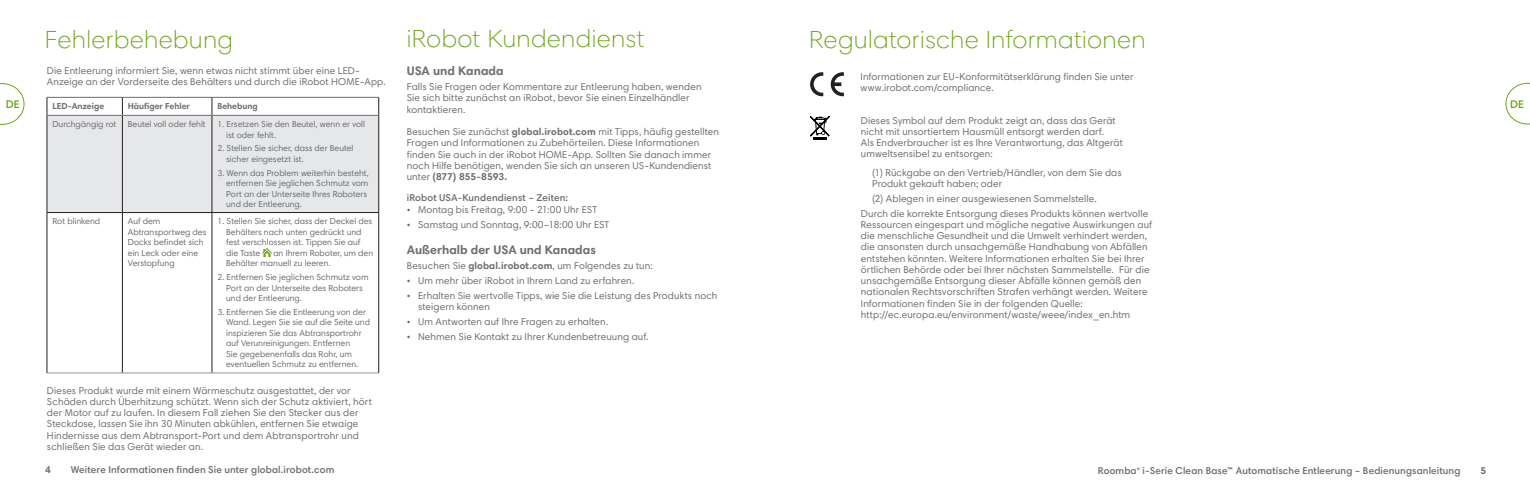
<style>
.page{position:relative;width:1530px;height:495px;background:#fff}
.page>*{position:absolute;margin:0;border:0;box-sizing:border-box;transform-origin:0 0}
._2018_Headline_1{font:300 25px "Harmonia Sans Std";letter-spacing:.03em;color:#6ea516}
._2018_Headline_2{font:700 12.5px "Harmonia Sans Std";letter-spacing:.005em;color:#6c6d70}
.t1{font:600 11.25px "Harmonia Sans Std";color:#6ea516}
._2018_Body_Copy_1{font:10px/11.2px "Harmonia Sans Std";letter-spacing:.015em;color:#6c6d70}
._2018_Body_Copy_Bull{font:10px/11.2px "Harmonia Sans Std";letter-spacing:.015em;color:#6c6d70}
._2018_Body_Copy_Bull-2{font:600 10px "Harmonia Sans Std";letter-spacing:.015em;color:#6c6d70}
.t2{font:700 10px "Harmonia Sans Std";color:#6c6d70}
._2018_Chart_Copy{font:8.75px/10.5px "Harmonia Sans Std";color:#6c6d70}
._2018_Chart_Copy-2{font:700 8.75px "Harmonia Sans Std";color:#6c6d70}
.s1{font-weight:700}
</style>
<div class="page">
<svg style="left:1505px;top:83px;width:25px;height:42px"></svg>
<svg style="left:0;top:83px;width:25px;height:42px"></svg>
<div style="left:48px;top:116px;width:331px;height:96px;background:#e6e7e9"></div>
<hr style="left:122px;top:116px;width:1px;height:96px;background:#231f20">
<hr style="left:212px;top:116px;width:1px;height:96px;background:#231f20">
<hr style="left:47px;top:212px;width:75px;height:1px;background:#231f20">
<hr style="left:122px;top:212px;width:90px;height:1px;background:#231f20">
<hr style="left:122px;top:213px;width:1px;height:160px;background:#231f20">
<hr style="left:212px;top:212px;width:167px;height:1px;background:#231f20">
<hr style="left:212px;top:213px;width:1px;height:160px;background:#231f20">
<hr style="left:47px;top:373px;width:75px;height:1px;background:#939598">
<hr style="left:122px;top:373px;width:90px;height:1px;background:#939598">
<hr style="left:212px;top:373px;width:167px;height:1px;background:#939598">
<hr style="left:47px;top:115px;width:1px;height:97px;background:#231f20">
<hr style="left:379px;top:115px;width:1px;height:97px;background:#231f20">
<hr style="left:47px;top:213px;width:1px;height:160px;background:#231f20">
<hr style="left:379px;top:213px;width:1px;height:160px;background:#231f20">
<svg style="left:47px;top:98px;width:1px;height:17px"></svg>
<hr style="left:47px;top:97px;width:75px;height:1px;background:#6c6d70">
<hr style="left:122px;top:97px;width:90px;height:1px;background:#6c6d70">
<hr style="left:212px;top:97px;width:167px;height:1px;background:#6c6d70">
<svg style="left:122px;top:98px;width:1px;height:17px"></svg>
<svg style="left:212px;top:98px;width:1px;height:17px"></svg>
<svg style="left:379px;top:98px;width:1px;height:17px"></svg>
<hr style="left:47px;top:115px;width:75px;height:1px;background:#6c6d70">
<hr style="left:122px;top:115px;width:90px;height:1px;background:#6c6d70">
<hr style="left:212px;top:115px;width:167px;height:1px;background:#6c6d70">
<svg style="left:262px;top:248px;width:10px;height:9px"></svg>
<svg style="left:810px;top:72px;width:13px;height:24px"></svg>
<svg style="left:831px;top:72px;width:13px;height:24px"></svg>
<svg style="left:810px;top:116px;width:20px;height:24px"></svg>
<p class="_2018_Headline_1" style="left:45px;top:25px;width:189px">Fehlerbehebung</p>
<p class="_2018_Headline_1" style="left:407px;top:24px;width:239px">iRobot Kundendienst</p>
<p class="_2018_Body_Copy_1" style="left:47px;top:65px;width:340px">Die Entleerung informiert Sie, wenn etwas nicht stimmt über eine LED-<br>Anzeige an der Vorderseite des Behälters und durch die iRobot HOME-App.</p>
<p class="_2018_Headline_1" style="left:810px;top:25px;width:337px">Regulatorische Informationen</p>
<p class="_2018_Headline_2" style="left:407px;top:63px;width:98px">USA und Kanada</p>
<p class="_2018_Body_Copy_1" style="left:407px;top:81px;width:296px">Falls Sie Fragen oder Kommentare zur Entleerung haben, wenden<br>Sie sich bitte zunächst an iRobot, bevor Sie einen Einzelhändler kontaktieren.</p>
<p class="_2018_Body_Copy_1" style="left:407px;top:126px;width:314px">Besuchen Sie zunächst <span class="s1">global.irobot.com</span> mit Tipps, häufig gestellten Fragen und Informationen zu Zubehörteilen. Diese Informationen finden Sie auch in der iRobot HOME-App. Sollten Sie danach immer noch Hilfe benötigen, wenden Sie sich an unseren US-Kundendienst unter <span class="s1">(877) 855-8593.</span></p>
<p class="_2018_Body_Copy_Bull-2" style="left:407px;top:191px;width:163px">iRobot USA-Kundendienst – Zeiten:</p>
<p class="_2018_Body_Copy_1" style="left:407px;top:204px;width:192px">• Montag bis Freitag, 9:00 - 21:00 Uhr EST</p>
<p class="_2018_Body_Copy_1" style="left:407px;top:219px;width:204px">• Samstag und Sonntag, 9:00–18:00 Uhr EST</p>
<p class="_2018_Headline_2" style="left:407px;top:242px;width:191px">Außerhalb der USA und Kanadas</p>
<p class="_2018_Body_Copy_1" style="left:407px;top:260px;width:247px">Besuchen Sie <span class="s1">global.irobot.com</span>, um Folgendes zu tun:</p>
<p class="_2018_Body_Copy_1" style="left:407px;top:275px;width:229px">• Um mehr über iRobot in Ihrem Land zu erfahren.</p>
<p class="_2018_Body_Copy_1" style="left:418px;top:289px;width:301px;text-indent:-11px">• Erhalten Sie wertvolle Tipps, wie Sie die Leistung des Produkts noch steigern können</p>
<p class="_2018_Body_Copy_1" style="left:407px;top:316px;width:203px">• Um Antworten auf Ihre Fragen zu erhalten.</p>
<p class="_2018_Body_Copy_1" style="left:407px;top:330px;width:243px">• Nehmen Sie Kontakt zu Ihrer Kundenbetreuung auf.</p>
<p class="_2018_Body_Copy_Bull" style="left:861px;top:71px;width:274px">Informationen zur EU-Konformitätserklärung finden Sie unter www.irobot.com/compliance.</p>
<p class="_2018_Body_Copy_1" style="left:861px;top:114px;width:264px">Dieses Symbol auf dem Produkt zeigt an, dass das Gerät nicht mit unsortiertem Hausmüll entsorgt werden darf.<br>Als Endverbraucher ist es Ihre Verantwortung, das Altgerät umweltsensibel zu entsorgen:</p>
<p class="_2018_Body_Copy_Bull" style="left:872px;top:167px;width:251px">(1) Rückgabe an den Vertrieb/Händler, von dem Sie das<br>Produkt gekauft haben; oder</p>
<p class="_2018_Body_Copy_Bull" style="left:872px;top:193px;width:226px">(2) Ablegen in einer ausgewiesenen Sammelstelle.</p>
<p class="_2018_Body_Copy_1" style="left:861px;top:208px;width:293px">Durch die korrekte Entsorgung dieses Produkts können wertvolle Ressourcen eingespart und mögliche negative Auswirkungen auf die menschliche Gesundheit und die Umwelt verhindert werden, die ansonsten durch unsachgemäße Handhabung von Abfällen entstehen könnten. Weitere Informationen erhalten Sie bei Ihrer örtlichen Behörde oder bei Ihrer nächsten Sammelstelle. Für die unsachgemäße Entsorgung dieser Abfälle können gemäß den nationalen Rechtsvorschriften Strafen verhängt werden. Weitere Informationen finden Sie in der folgenden Quelle: http://ec.europa.eu/environment/waste/weee/index_en.htm</p>
<p class="t1" style="left:6px;top:97px;width:15px">DE</p>
<p class="t1" style="left:1510px;top:97px;width:15px">DE</p>
<p class="_2018_Chart_Copy-2" style="left:52px;top:101px;width:53px">LED-Anzeige</p>
<p class="_2018_Chart_Copy-2" style="left:128px;top:101px;width:64px">Häufiger Fehler</p>
<p class="_2018_Chart_Copy-2" style="left:217px;top:101px;width:42px">Behebung</p>
<p class="_2018_Chart_Copy" style="left:52px;top:119px;width:65px">Durchgängig rot</p>
<p class="_2018_Chart_Copy" style="left:128px;top:119px;width:79px">Beutel voll oder fehlt</p>
<p class="_2018_Chart_Copy" style="left:226px;top:119px;width:140px;text-indent:-9px">1. Ersetzen Sie den Beutel, wenn er voll ist oder fehlt.</p>
<p class="_2018_Chart_Copy" style="left:226px;top:143px;width:129px;text-indent:-9px">2. Stellen Sie sicher, dass der Beutel sicher eingesetzt ist.</p>
<p class="_2018_Chart_Copy" style="left:226px;top:167px;width:144px;text-indent:-9px">3. Wenn das Problem weiterhin besteht, entfernen Sie jeglichen Schmutz vom Port an der Unterseite Ihres Roboters und der Entleerung.</p>
<p class="_2018_Chart_Copy" style="left:52px;top:216px;width:49px">Rot blinkend</p>
<p class="_2018_Chart_Copy" style="left:128px;top:216px;width:80px">Auf dem<br>Abtransportweg des<br>Docks befindet sich ein Leck oder eine<br>Verstopfung</p>
<p class="_2018_Chart_Copy" style="left:226px;top:216px;width:148px;text-indent:-9px">1. Stellen Sie sicher, dass der Deckel des<br>Behälters nach unten gedrückt und fest verschlossen ist. Tippen Sie auf die Taste</p>
<p class="_2018_Chart_Copy" style="left:226px;top:248px;width:149px;text-indent:47px">an Ihrem Roboter, um den<br>Behälter manuell zu leeren.</p>
<p class="_2018_Chart_Copy" style="left:226px;top:272px;width:144px;text-indent:-9px">2. Entfernen Sie jeglichen Schmutz vom<br>Port an der Unterseite des Roboters und der Entleerung.</p>
<p class="_2018_Chart_Copy" style="left:226px;top:307px;width:145px;text-indent:-9px">3. Entfernen Sie die Entleerung von der Wand. Legen Sie sie auf die Seite und inspizieren Sie das Abtransportrohr auf Verunreinigungen. Entfernen<br>Sie gegebenenfalls das Rohr, um eventuellen Schmutz zu entfernen.</p>
<p class="_2018_Body_Copy_1" style="left:47px;top:385px;width:326px">Dieses Produkt wurde mit einem Wärmeschutz ausgestattet, der vor Schäden durch Überhitzung schützt. Wenn sich der Schutz aktiviert, hört der Motor auf zu laufen. In diesem Fall ziehen Sie den Stecker aus der Steckdose, lassen Sie ihn 30 Minuten abkühlen, entfernen Sie etwaige Hindernisse aus dem Abtransport-Port und dem Abtransportrohr und schließen Sie das Gerät wieder an.</p>
<p class="t2" style="left:45px;top:464px;width:7px">4</p>
<p class="_2018_Body_Copy_Bull-2" style="left:71px;top:464px;width:265px">Weitere Informationen finden Sie unter global.irobot.com</p>
<p class="_2018_Body_Copy_Bull-2" style="left:1098px;top:465px;width:364px">Roomba<sup>®</sup> i-Serie Clean Base™ Automatische Entleerung – Bedienungsanleitung</p>
<p class="t2" style="left:1481px;top:465px;width:7px">5</p>
</div>
